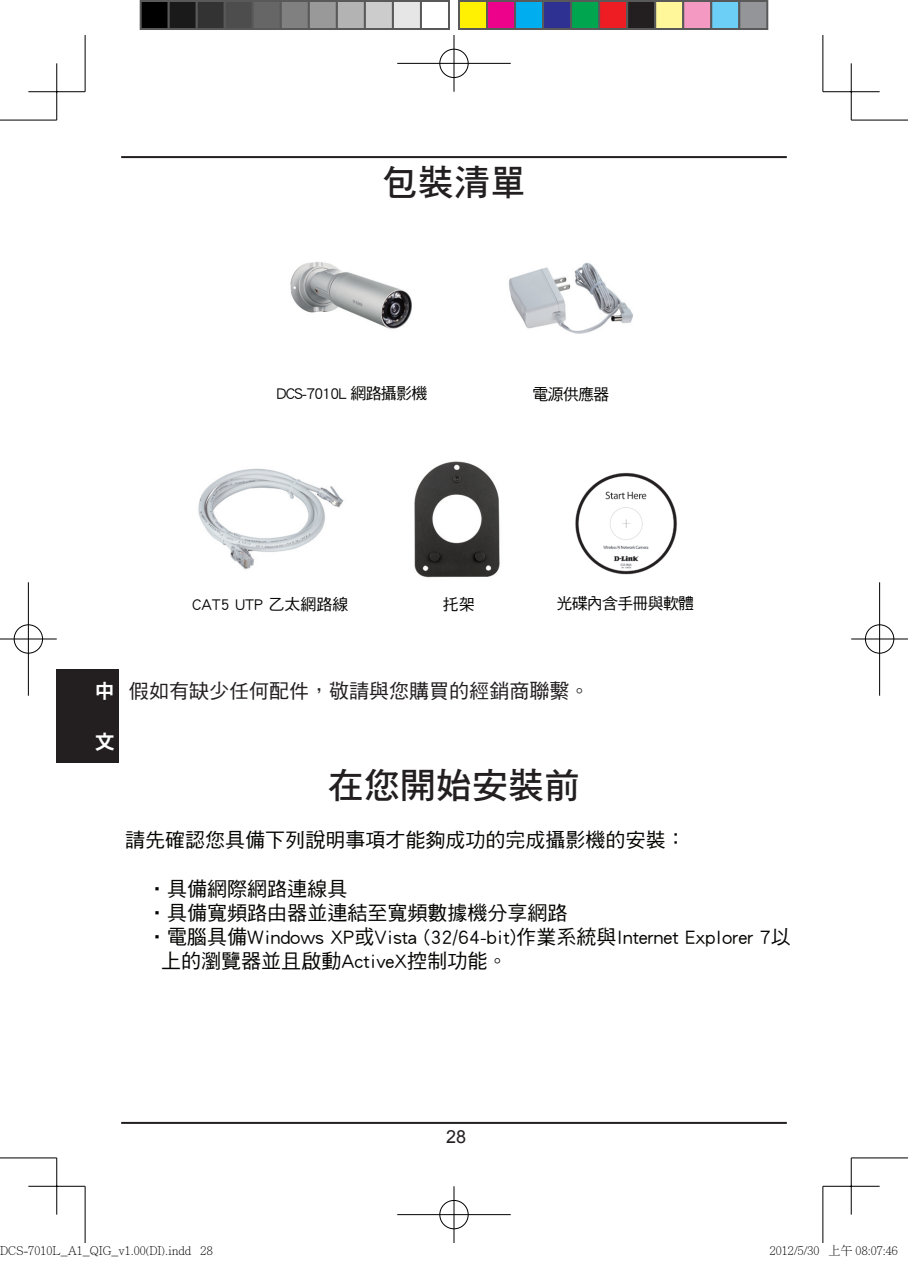
<style>
.page{position:relative;width:908px;height:1261px;background:#fff}
.page>*{position:absolute;margin:0;border:0;box-sizing:border-box;transform-origin:0 0}
.t1{font:36px "DF Hei Std W7";color:#231f20}
.t2{font:20px/24px "DF Hei Std W5";color:#040503}
.t3{font:20px "DF Hei Std W5";color:#231f20}
.t4{font:20px "DF Hei Std W9";color:#fff}
.t5{font:18px "Arial";color:#231f20}
.t6{font:16px "DF Hei Std W5";letter-spacing:-.05em;color:#040503}
.t7{font:16px "DF Hei Std W5";color:#040503}
.t8{font:300 12px "Adobe Ming Std";color:#000}
</style>
<div class="page">
<img style="left:290px;top:262px;width:122px;height:67px">
<img style="left:509px;top:262px;width:124px;height:72px">
<img style="left:575px;top:472px;width:102px;height:103px">
<img style="left:198px;top:468px;width:146px;height:102px">
<img style="left:414px;top:461px;width:86px;height:117px">
<hr style="left:121px;top:156px;width:665px;height:2px;background:#231f20">
<hr style="left:121px;top:1122px;width:665px;height:2px;background:#231f20">
<div style="left:57px;top:669px;width:62px;height:94px;background:#231f20"></div>
<hr style="left:0;top:120px;width:57px;height:1px;background:#000">
<hr style="left:850px;top:120px;width:57px;height:1px;background:#000">
<hr style="left:0;top:1157px;width:57px;height:1px;background:#000">
<hr style="left:850px;top:1157px;width:57px;height:1px;background:#000">
<hr style="left:85px;top:35px;width:1px;height:57px;background:#000">
<hr style="left:85px;top:1186px;width:1px;height:57px;background:#000">
<hr style="left:822px;top:35px;width:1px;height:57px;background:#000">
<hr style="left:822px;top:1186px;width:1px;height:57px;background:#000">
<hr style="left:28px;top:91px;width:57px;height:1px;background:#000">
<hr style="left:822px;top:91px;width:57px;height:1px;background:#000">
<hr style="left:28px;top:1186px;width:57px;height:1px;background:#000">
<hr style="left:822px;top:1186px;width:57px;height:1px;background:#000">
<hr style="left:56px;top:63px;width:1px;height:57px;background:#000">
<hr style="left:56px;top:1158px;width:1px;height:56px;background:#000">
<hr style="left:850px;top:63px;width:1px;height:57px;background:#000">
<hr style="left:850px;top:1158px;width:1px;height:56px;background:#000">
<div style="left:438px;top:48px;width:31px;height:31px;border:3px solid #fff;border-radius:50%"></div>
<hr style="left:397px;top:62px;width:113px;height:3px;background:#fff">
<hr style="left:452px;top:35px;width:3px;height:57px;background:#fff">
<div style="left:439px;top:49px;width:29px;height:29px;border:1px solid #000;border-radius:50%"></div>
<hr style="left:397px;top:63px;width:113px;height:1px;background:#000">
<hr style="left:453px;top:35px;width:1px;height:57px;background:#000">
<div style="left:438px;top:1199px;width:31px;height:31px;border:3px solid #fff;border-radius:50%"></div>
<hr style="left:397px;top:1213px;width:113px;height:3px;background:#fff">
<hr style="left:452px;top:1186px;width:3px;height:57px;background:#fff">
<div style="left:439px;top:1200px;width:29px;height:29px;border:1px solid #000;border-radius:50%"></div>
<hr style="left:397px;top:1214px;width:113px;height:1px;background:#000">
<hr style="left:453px;top:1186px;width:1px;height:57px;background:#000">
<div style="left:13px;top:623px;width:31px;height:31px;border:3px solid #fff;border-radius:50%"></div>
<hr style="left:0;top:637px;width:57px;height:3px;background:#fff">
<hr style="left:27px;top:582px;width:3px;height:113px;background:#fff">
<div style="left:14px;top:624px;width:29px;height:29px;border:1px solid #000;border-radius:50%"></div>
<hr style="left:0;top:638px;width:57px;height:1px;background:#000">
<hr style="left:28px;top:582px;width:1px;height:113px;background:#000">
<div style="left:863px;top:623px;width:31px;height:31px;border:3px solid #fff;border-radius:50%"></div>
<hr style="left:850px;top:637px;width:57px;height:3px;background:#fff">
<hr style="left:877px;top:582px;width:3px;height:113px;background:#fff">
<div style="left:864px;top:624px;width:29px;height:29px;border:1px solid #000;border-radius:50%"></div>
<hr style="left:850px;top:638px;width:57px;height:1px;background:#000">
<hr style="left:878px;top:582px;width:1px;height:113px;background:#000">
<div style="left:141px;top:1px;width:28px;height:28px;background:#000"></div>
<div style="left:140px;top:0;width:30px;height:30px;border:2px solid #595959"></div>
<div style="left:169px;top:1px;width:28px;height:28px;background:#1a1a1a"></div>
<div style="left:168px;top:0;width:30px;height:30px;border:2px solid #595959"></div>
<div style="left:197px;top:1px;width:28px;height:28px;background:#333"></div>
<div style="left:196px;top:0;width:30px;height:30px;border:2px solid #595959"></div>
<div style="left:225px;top:1px;width:28px;height:28px;background:#4d4d4d"></div>
<div style="left:224px;top:0;width:30px;height:30px;border:2px solid #595959"></div>
<div style="left:253px;top:1px;width:28px;height:28px;background:#666"></div>
<div style="left:252px;top:0;width:30px;height:30px;border:2px solid #595959"></div>
<div style="left:281px;top:1px;width:28px;height:28px;background:#808080"></div>
<div style="left:280px;top:0;width:30px;height:30px;border:2px solid #595959"></div>
<div style="left:309px;top:1px;width:28px;height:28px;background:#999"></div>
<div style="left:308px;top:0;width:30px;height:30px;border:2px solid #595959"></div>
<div style="left:337px;top:1px;width:28px;height:28px;background:#b3b3b3"></div>
<div style="left:336px;top:0;width:30px;height:30px;border:2px solid #595959"></div>
<div style="left:365px;top:1px;width:28px;height:28px;background:#ccc"></div>
<div style="left:364px;top:0;width:30px;height:30px;border:2px solid #595959"></div>
<div style="left:393px;top:1px;width:28px;height:28px;background:#e6e6e6"></div>
<div style="left:392px;top:0;width:30px;height:30px;border:2px solid #595959"></div>
<div style="left:420px;top:0;width:30px;height:30px;border:2px solid #595959"></div>
<div style="left:459px;top:1px;width:28px;height:28px;background:#fff101"></div>
<div style="left:458px;top:0;width:30px;height:30px;border:2px solid #595959"></div>
<div style="left:487px;top:1px;width:28px;height:28px;background:#ed028c"></div>
<div style="left:486px;top:0;width:30px;height:30px;border:2px solid #595959"></div>
<div style="left:515px;top:1px;width:28px;height:28px;background:#00aeef"></div>
<div style="left:514px;top:0;width:30px;height:30px;border:2px solid #595959"></div>
<div style="left:543px;top:1px;width:28px;height:28px;background:#2e3092"></div>
<div style="left:542px;top:0;width:30px;height:30px;border:2px solid #595959"></div>
<div style="left:571px;top:1px;width:28px;height:28px;background:#00a54f"></div>
<div style="left:570px;top:0;width:30px;height:30px;border:2px solid #595959"></div>
<div style="left:599px;top:1px;width:28px;height:28px;background:#ee1d23"></div>
<div style="left:598px;top:0;width:30px;height:30px;border:2px solid #595959"></div>
<div style="left:627px;top:1px;width:28px;height:28px;background:#231f20"></div>
<div style="left:626px;top:0;width:30px;height:30px;border:2px solid #595959"></div>
<div style="left:655px;top:1px;width:28px;height:28px;background:#fff79a"></div>
<div style="left:654px;top:0;width:30px;height:30px;border:2px solid #595959"></div>
<div style="left:683px;top:1px;width:28px;height:28px;background:#f499c2"></div>
<div style="left:682px;top:0;width:30px;height:30px;border:2px solid #595959"></div>
<div style="left:711px;top:1px;width:28px;height:28px;background:#6bcff6"></div>
<div style="left:710px;top:0;width:30px;height:30px;border:2px solid #595959"></div>
<div style="left:739px;top:1px;width:28px;height:28px;background:#939598"></div>
<div style="left:738px;top:0;width:30px;height:30px;border:2px solid #595959"></div>
<h1 class="t1" style="left:382px;top:163px;width:145px">包裝清單</h1>
<p class="t6" style="left:276px;top:384px;width:152px">DCS-7010L 網路攝影機</p>
<p class="t6" style="left:532px;top:385px;width:78px">電源供應器</p>
<p class="t7" style="left:192px;top:595px;width:158px">CAT5 UTP 乙太網路線</p>
<p class="t6" style="left:556px;top:595px;width:139px">光碟內含手冊與軟體</p>
<p class="t6" style="left:442px;top:595px;width:33px">托架</p>
<p class="t4" style="left:95px;top:680px;width:19px">中</p>
<p class="t4" style="left:95px;top:730px;width:21px">文</p>
<p class="t3" style="left:129px;top:679px;width:462px">假如有缺少任何配件，敬請與您購買的經銷商聯繫。</p>
<h1 class="t1" style="left:328px;top:765px;width:253px">在您開始安裝前</h1>
<p class="t2" style="left:125px;top:828px;width:561px">請先確認您具備下列說明事項才能夠成功的完成攝影機的安裝：</p>
<p class="t2" style="left:147px;top:876px;width:201px">•具備網際網路連線具</p>
<p class="t2" style="left:147px;top:900px;width:421px">•具備寬頻路由器並連結至寬頻數據機分享網路</p>
<p class="t2" style="left:161px;top:924px;width:630px;text-indent:-14px">•電腦具備Windows XP或Vista (32/64-bit)作業系統與Internet Explorer 7以上的瀏覽器並且啟動ActiveX控制功能。</p>
<p class="t5" style="left:446px;top:1125px;width:22px">28</p>
<p class="t8" style="left:0;top:1244px;width:214px">DCS-7010L_A1_QIG_v1.00(DI).indd 28</p>
<p class="t8" style="left:769px;top:1244px;width:129px">2012/5/30 上午 08:07:46</p>
</div>
